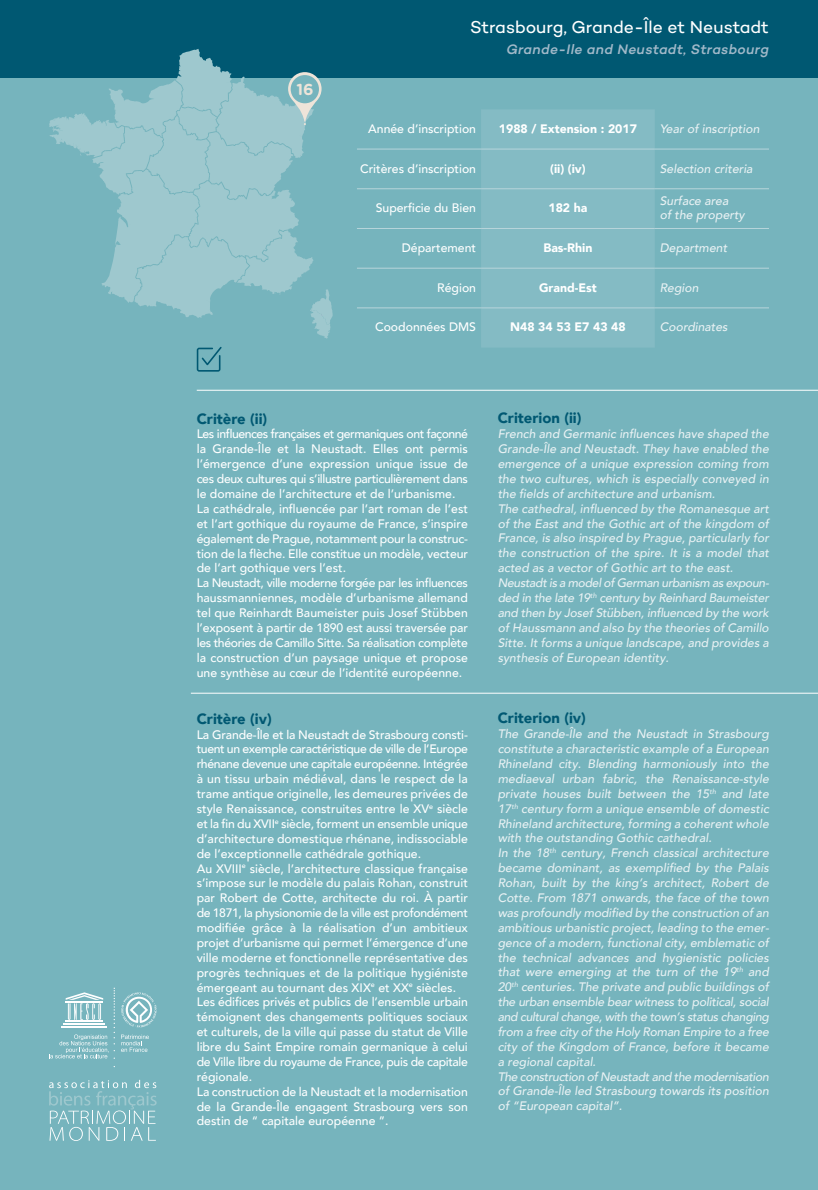
<style>
.page{position:relative;width:818px;height:1190px;background:#fff}
.page>*{position:absolute;margin:0;border:0;box-sizing:border-box;transform-origin:0 0}
.t1{font:17.5px "Campton";letter-spacing:-.005em;color:#fff}
.t2{font:700 15.92px "Gotham Rounded";color:#eee4d9}
.t3{font:900 14.88px "Avenir";color:#005872}
.t4{font:italic 500 14px "Campton";letter-spacing:.025em;color:#a1b9c9}
.t5{font:500 12.25px/14.9px "Avenir";color:#fff}
.t6{font:italic 500 12.25px/14.9px "Avenir";color:#e8f1f3}
.t7{font:900 12.25px "Avenir";color:#fff}
</style>
<div class="page">
<div style="left:0;top:0;width:817px;height:1189px;background:#76b4bd"></div>
<div style="left:0;top:0;width:817px;height:78px;background:#005872"></div>
<svg style="left:197px;top:347px;width:25px;height:24px"></svg>
<hr style="left:197px;top:390px;width:620px;height:1px;background:#fff">
<svg style="left:121px;top:992px;width:36px;height:35px"></svg>
<svg style="left:121px;top:1034px;width:28px;height:17px"></svg>
<svg style="left:49px;top:987px;width:66px;height:71px"></svg>
<svg style="left:49px;top:1079px;width:108px;height:61px"></svg>
<svg style="left:49px;top:49px;width:180px;height:114px"></svg>
<svg style="left:94px;top:72px;width:238px;height:266px"></svg>
<div style="left:481px;top:110px;width:173px;height:237px;background:#84bbc4"></div>
<hr style="left:357px;top:149px;width:124px;height:1px;background:#b8d5db">
<hr style="left:481px;top:149px;width:173px;height:1px;background:#b8d5db">
<hr style="left:654px;top:149px;width:114px;height:1px;background:#b8d5db">
<hr style="left:357px;top:188px;width:124px;height:1px;background:#b8d5db">
<hr style="left:481px;top:188px;width:173px;height:1px;background:#b8d5db">
<hr style="left:654px;top:188px;width:114px;height:1px;background:#b8d5db">
<hr style="left:357px;top:228px;width:124px;height:1px;background:#b8d5db">
<hr style="left:481px;top:228px;width:173px;height:1px;background:#b8d5db">
<hr style="left:654px;top:228px;width:114px;height:1px;background:#b8d5db">
<hr style="left:357px;top:268px;width:124px;height:1px;background:#b8d5db">
<hr style="left:481px;top:268px;width:173px;height:1px;background:#b8d5db">
<hr style="left:654px;top:268px;width:114px;height:1px;background:#b8d5db">
<hr style="left:357px;top:307px;width:124px;height:1px;background:#b8d5db">
<hr style="left:481px;top:307px;width:173px;height:1px;background:#b8d5db">
<hr style="left:654px;top:307px;width:114px;height:1px;background:#b8d5db">
<hr style="left:191px;top:692px;width:626px;height:1px;background:#fff">
<h2 class="t2" style="left:296px;top:78px;width:19px">16</h2>
<h1 class="t1" style="left:470px;top:16px;width:300px">Strasbourg, Grande-Île et Neustadt</h1>
<p class="t4" style="left:506px;top:41px;width:264px">Grande-Ile and Neustadt, Strasbourg</p>
<p class="t5" style="left:368px;top:120px;width:109px">Année d’inscription</p>
<p class="t7" style="left:498px;top:118px;width:140px">1988 / Extension : 2017</p>
<p class="t6" style="left:659px;top:121px;width:101px">Year of inscription</p>
<p class="t5" style="left:360px;top:160px;width:117px">Critères d’inscription</p>
<p class="t7" style="left:550px;top:158px;width:37px">(ii) (iv)</p>
<p class="t6" style="left:659px;top:161px;width:94px">Selection criteria</p>
<p class="t5" style="left:375px;top:200px;width:102px">Superficie du Bien</p>
<p class="t7" style="left:548px;top:197px;width:40px">182 ha</p>
<p class="t6" style="left:659px;top:194px;width:86px;line-height:14px">Surface area<br>of the property</p>
<p class="t5" style="left:402px;top:239px;width:76px">Département</p>
<p class="t7" style="left:543px;top:237px;width:50px">Bas-Rhin</p>
<p class="t6" style="left:659px;top:240px;width:69px">Department</p>
<p class="t5" style="left:437px;top:279px;width:40px">Région</p>
<p class="t7" style="left:539px;top:277px;width:59px">Grand-Est</p>
<p class="t6" style="left:659px;top:280px;width:40px">Region</p>
<p class="t5" style="left:375px;top:319px;width:103px">Coodonnées DMS</p>
<p class="t7" style="left:510px;top:316px;width:117px">N48 34 53 E7 43 48</p>
<p class="t6" style="left:659px;top:320px;width:69px">Coordinates</p>
<p class="t3" style="left:197px;top:405px;width:72px">Critère (ii)</p>
<p class="t5" style="left:197px;top:426px;width:273px">Les influences françaises et germaniques ont façonné la Grande-Île et la Neustadt. Elles ont permis l’émergence d’une expression unique issue de ces deux cultures qui s’illustre particulièrement dans le domaine de l’architecture et de l’urbanisme.<br>La cathédrale, influencée par l’art roman de l’est et l’art gothique du royaume de France, s’inspire également de Prague, notamment pour la construc&shy;tion de la flèche. Elle constitue un modèle, vecteur de l’art gothique vers l’est.<br>La Neustadt, ville moderne forgée par les influences haussmanniennes, modèle d’urbanisme allemand tel que Reinhardt Baumeister puis Josef Stübben l’exposent à partir de 1890 est aussi traversée par les théories de Camillo Sitte. Sa réalisation complète la construction d’un paysage unique et propose une synthèse au cœur de l’identité européenne.</p>
<p class="t3" style="left:197px;top:705px;width:76px">Critère (iv)</p>
<p class="t5" style="left:197px;top:726px;width:273px">La Grande-Île et la Neustadt de Strasbourg consti&shy;tuent un exemple caractéristique de ville de l’Europe rhénane devenue une capitale européenne. Intégrée à un tissu urbain médiéval, dans le respect de la trame antique originelle, les demeures privées de style Renaissance, construites entre le XV<sup>e</sup> siècle et la fin du XVII<sup>e</sup> siècle, forment un ensemble unique d’architecture domestique rhénane, indissociable de l’exceptionnelle cathédrale gothique.<br>Au XVIII<sup>e</sup> siècle, l’architecture classique française s’impose sur le modèle du palais Rohan, construit par Robert de Cotte, architecte du roi. À partir de 1871, la physionomie de la ville est profondément modifiée grâce à la réalisation d’un ambitieux projet d’urbanisme qui permet l’émergence d’une ville moderne et fonctionnelle représentative des progrès techniques et de la politique hygiéniste émergeant au tournant des XIX<sup>e</sup> et XX<sup>e</sup> siècles.<br>Les édifices privés et publics de l’ensemble urbain témoignent des changements politiques sociaux et culturels, de la ville qui passe du statut de Ville libre du Saint Empire romain germanique à celui de Ville libre du royaume de France, puis de capitale régionale.<br>La construction de la Neustadt et la modernisation de la Grande-Île engagent Strasbourg vers son destin de “ capitale européenne ”.</p>
<p class="t3" style="left:497px;top:405px;width:85px">Criterion (ii)</p>
<p class="t6" style="left:497px;top:427px;width:273px">French and Germanic influences have shaped the Grande-Île and Neustadt. They have enabled the emergence of a unique expression coming from the two cultures, which is especially conveyed in the fields of architecture and urbanism.<br>The cathedral, influenced by the Romanesque art of the East and the Gothic art of the kingdom of France, is also inspired by Prague, particularly for the construction of the spire. It is a model that acted as a vector of Gothic art to the east.<br>Neustadt is a model of German urbanism as expoun&shy;ded in the late 19<sup>th</sup> century by Reinhard Baumeister and then by Josef Stübben, influenced by the work of Haussmann and also by the theories of Camillo Sitte. It forms a unique landscape, and provides a synthesis of European identity.</p>
<p class="t3" style="left:497px;top:705px;width:90px">Criterion (iv)</p>
<p class="t6" style="left:497px;top:726px;width:273px">The Grande-Île and the Neustadt in Strasbourg constitute a characteristic example of a European Rhineland city. Blending harmoniously into the mediaeval urban fabric, the Renaissance-style private houses built between the 15<sup>th</sup> and late 17<sup>th</sup> century form a unique ensemble of domestic Rhineland architecture, forming a coherent whole with the outstanding Gothic cathedral.<br>In the 18<sup>th</sup> century, French classical architecture became dominant, as exemplified by the Palais Rohan, built by the king’s architect, Robert de Cotte. From 1871 onwards, the face of the town was profoundly modified by the construction of an ambitious urbanistic project, leading to the emer&shy;gence of a modern, functional city, emblematic of the technical advances and hygienistic policies that were emerging at the turn of the 19<sup>th</sup> and 20<sup>th</sup> centuries. The private and public buildings of the urban ensemble bear witness to political, social and cultural change, with the town’s status changing from a free city of the Holy Roman Empire to a free city of the Kingdom of France, before it became a regional capital.<br>The construction of Neustadt and the modernisation of Grande-Île led Strasbourg towards its position of “European capital”.</p>
</div>
